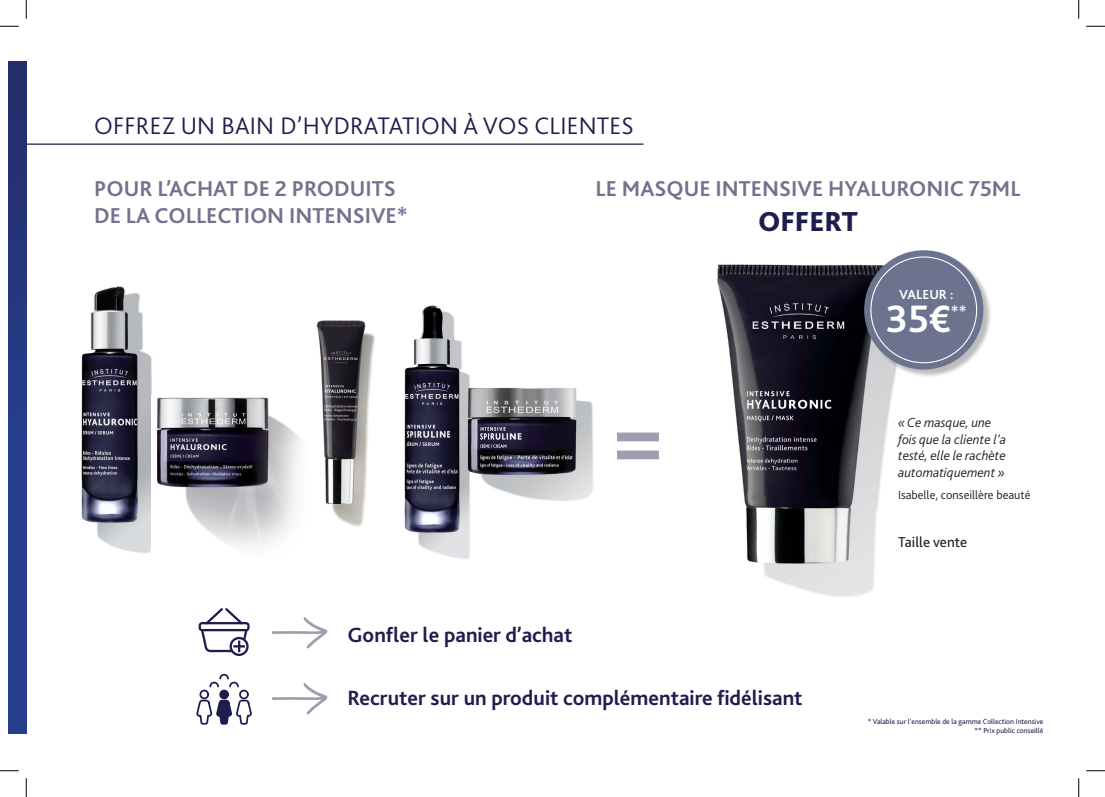
<style>
.page{position:relative;width:1105px;height:797px;background:#fff}
.page>*{position:absolute;margin:0;border:0;box-sizing:border-box;transform-origin:0 0}
.t1{font:700 89.12px "Bliss 2";color:#a29cb1}
.t2{font:700 40px "Bliss 2";color:#fff}
.t3{font:800 28.75px "Bliss 2";color:#1f1d4e}
.t4{font:300 25px "Bliss 2";letter-spacing:.01em;color:#1f1d4e}
.t5{font:700 22.5px/27px "Bliss 2";color:#776f8d}
.t6{font:700 21.5px "Bliss 2";color:#1f1d4e}
.t7{font:700 16.25px "Bliss 2";color:#fff}
.t8{font:15px "Bliss 2";color:#231f20}
.t9{font:italic 300 13.75px/16.5px "Bliss 2";color:#231f20}
.t10{font:700 13.75px "Bliss 2";color:#fff}
.t11{font:300 12.5px "Bliss 2";color:#231f20}
.t12{font:7.5px/9px "Bliss 2";color:#1f1d4e;text-align:right}
</style>
<div class="page">
<img style="left:717px;top:250px;width:216px;height:347px">
<img style="left:81px;top:286px;width:71px;height:267px">
<img style="left:157px;top:397px;width:144px;height:151px">
<img style="left:404px;top:305px;width:189px;height:254px">
<img style="left:316px;top:320px;width:59px;height:207px">
<div style="left:865px;top:251px;width:127px;height:127px;background:#231f20;opacity:.3"></div>
<div style="left:864px;top:250px;width:119px;height:119px;background:#6b738f;border-radius:50%"></div>
<svg style="left:196px;top:673px;width:56px;height:51px"></svg>
<svg style="left:199px;top:608px;width:51px;height:48px"></svg>
<svg style="left:272px;top:617px;width:55px;height:31px"></svg>
<svg style="left:272px;top:683px;width:55px;height:31px"></svg>
<hr style="left:27px;top:143px;width:616px;height:2px;background:#1f1d4e">
<div style="left:9px;top:62px;width:17px;height:671px;background:linear-gradient(to bottom,#242f6f,#254497)"></div>
<svg style="left:0;top:25px;width:19px;height:2px"></svg>
<svg style="left:1086px;top:25px;width:19px;height:2px"></svg>
<svg style="left:0;top:770px;width:19px;height:1px"></svg>
<svg style="left:1086px;top:770px;width:19px;height:1px"></svg>
<svg style="left:25px;top:0;width:2px;height:19px"></svg>
<svg style="left:25px;top:778px;width:2px;height:19px"></svg>
<svg style="left:1078px;top:0;width:1px;height:19px"></svg>
<svg style="left:1078px;top:778px;width:1px;height:19px"></svg>
<p class="t4" style="left:94px;top:111px;width:541px">OFFREZ UN BAIN D’HYDRATATION À VOS CLIENTES</p>
<p class="t5" style="left:94px;top:175px;width:315px">POUR L’ACHAT DE 2 PRODUITS<br>DE LA COLLECTION INTENSIVE*</p>
<p class="t5" style="left:595px;top:175px;width:427px">LE MASQUE INTENSIVE HYALURONIC 75ML</p>
<p class="t3" style="left:758px;top:203px;width:101px">OFFERT</p>
<h1 class="t1" style="left:613px;top:383px;width:51px">=</h1>
<p class="t6" style="left:347px;top:621px;width:227px">Gonfler le panier d’achat</p>
<p class="t6" style="left:347px;top:684px;width:457px">Recruter sur un produit complémentaire fidélisant</p>
<p class="t10" style="left:899px;top:285px;width:56px">VALEUR :</p>
<h2 class="t2" style="left:886px;top:294px;width:67px">35€</h2>
<p class="t7" style="left:951px;top:302px;width:17px">**</p>
<p class="t9" style="left:898px;top:414px;width:110px">«Ce masque, une fois que la cliente l’a testé, elle le rachète automatiquement »</p>
<p class="t11" style="left:898px;top:487px;width:134px">Isabelle, conseillère beauté</p>
<p class="t8" style="left:898px;top:532px;width:71px">Taille vente</p>
<p class="t12" style="left:868px;top:717px;width:177px">* Valable sur l’ensemble de la gamme Collection Intensive ** Prix public conseillé</p>
</div>
